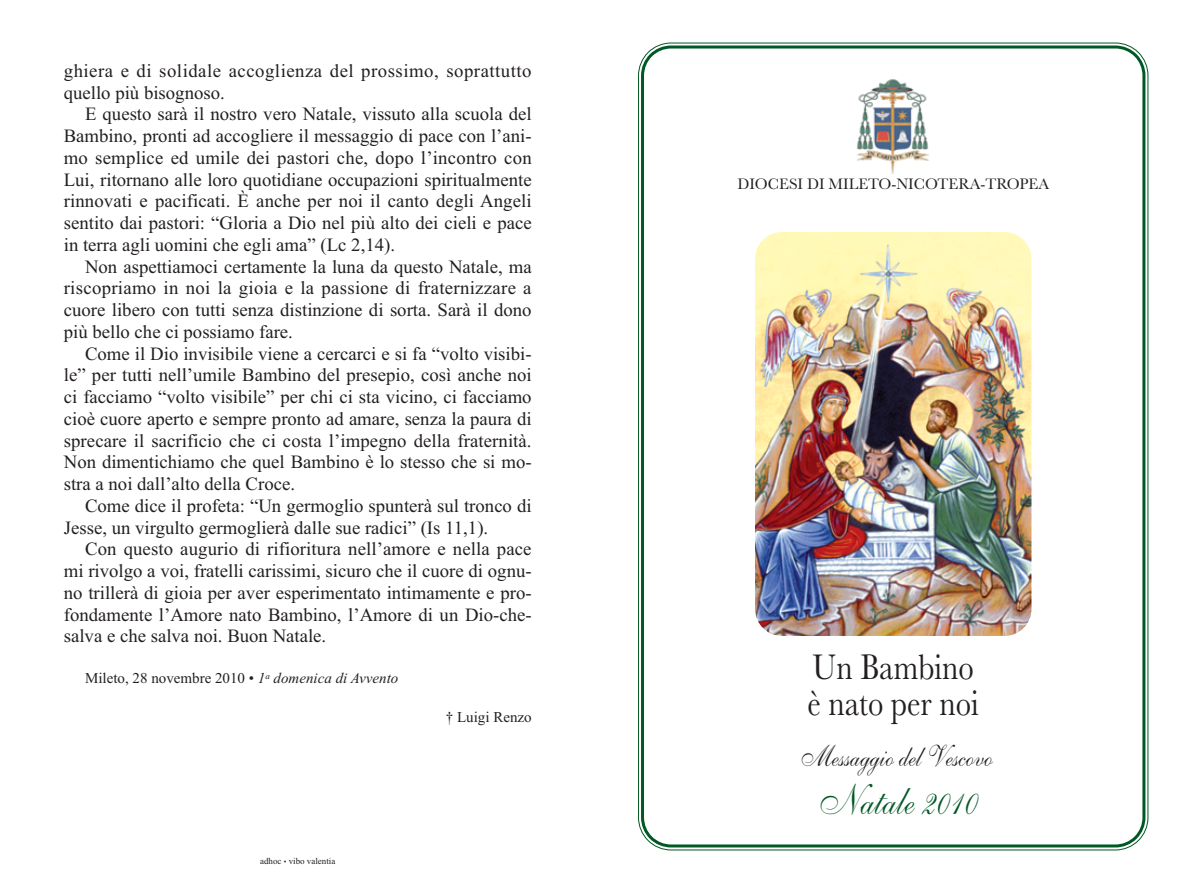
<style>
.page{position:relative;width:1191px;height:893px;background:#fff}
.page>*{position:absolute;margin:0;border:0;box-sizing:border-box;transform-origin:0 0}
.t1{font:43.2px "Shelley Allegro Script";color:#005824;scale:.83 1}
.t2{font:36.9px/36px "Baskerville";color:#231f20;scale:.83 1}
.t3{font:30.6px "Shelley Allegro Script";color:#231f20;scale:.83 1}
.t4{font:18.75px/21.8px "Times New Roman";color:#231f20;text-align:justify}
.t5{font:18.75px/21.8px "Times New Roman";letter-spacing:.025em;color:#231f20}
.t6{font:15.75px "Baskerville";color:#231f20}
.t7{font:15px "Times New Roman";color:#231f20}
.t8{font:9px "Times New Roman";color:#231f20}
.s1{font-style:italic}
.s2{font-size:7.5px}
</style>
<div class="page">
<svg style="left:639px;top:44px;width:508px;height:805px"></svg>
<img style="left:854px;top:77px;width:77px;height:99px">
<img style="left:755px;top:232px;width:276px;height:404px;border-radius:27px">
<p class="t5" style="left:64px;top:59px;width:469px">ghiera e di solidale accoglienza del prossimo, soprattutto quello più bisognoso.</p>
<p class="t4" style="left:64px;top:103px;width:469px;text-indent:21px">E questo sarà il nostro vero Natale, vissuto alla scuola del Bambino, pronti ad accogliere il messaggio di pace con l’ani&shy;mo semplice ed umile dei pastori che, dopo l’incontro con Lui, ritornano alle loro quotidiane occupazioni spiritualmente rinnovati e pacificati. È anche per noi il canto degli Angeli sentito dai pastori: “Gloria a Dio nel più alto dei cieli e pace in terra agli uomini che egli ama” (Lc 2,14).</p>
<p class="t4" style="left:64px;top:255px;width:469px;text-indent:21px">Non aspettiamoci certamente la luna da questo Natale, ma riscopriamo in noi la gioia e la passione di fraternizzare a cuore libero con tutti senza distinzione di sorta. Sarà il dono più bello che ci possiamo fare.</p>
<p class="t4" style="left:64px;top:342px;width:469px;text-indent:21px">Come il Dio invisibile viene a cercarci e si fa “volto visibi&shy;le” per tutti nell’umile Bambino del presepio, così anche noi ci facciamo “volto visibile” per chi ci sta vicino, ci facciamo cioè cuore aperto e sempre pronto ad amare, senza la paura di sprecare il sacrificio che ci costa l’impegno della fraternità.<br>Non dimentichiamo che quel Bambino è lo stesso che si mo&shy;stra a noi dall’alto della Croce.</p>
<p class="t4" style="left:64px;top:494px;width:469px;text-indent:21px">Come dice il profeta: “Un germoglio spunterà sul tronco di<br>Jesse, un virgulto germoglierà dalle sue radici” (Is 11,1).</p>
<p class="t4" style="left:64px;top:538px;width:469px;text-indent:21px">Con questo augurio di rifioritura nell’amore e nella pace mi rivolgo a voi, fratelli carissimi, sicuro che il cuore di ognu&shy;no trillerà di gioia per aver esperimentato intimamente e pro&shy;fondamente l’Amore nato Bambino, l’Amore di un Dio-che&shy;salva e che salva noi. Buon Natale.</p>
<p class="t7" style="left:85px;top:669px;width:315px">Mileto, 28 novembre 2010 <span class="s1">• 1</span><sup>a</sup> <span class="s1">domenica di Avvento</span></p>
<p class="t7" style="left:446px;top:708px;width:87px">† Luigi Renzo</p>
<p class="t8" style="left:260px;top:856px;width:77px">adhoc <span class="s2">•</span> vibo valentia</p>
<p class="t6" style="left:737px;top:175px;width:313px">DIOCESI DI MILETO-NICOTERA-TROPEA</p>
<h2 class="t2" style="left:807px;top:648px;width:208px">Un Bambino è nato per noi</h2>
<h3 class="t3" style="left:798px;top:745px;width:231px">Messaggio del Vescovo</h3>
<h1 class="t1" style="left:814px;top:784px;width:191px">Natale 2010</h1>
</div>
